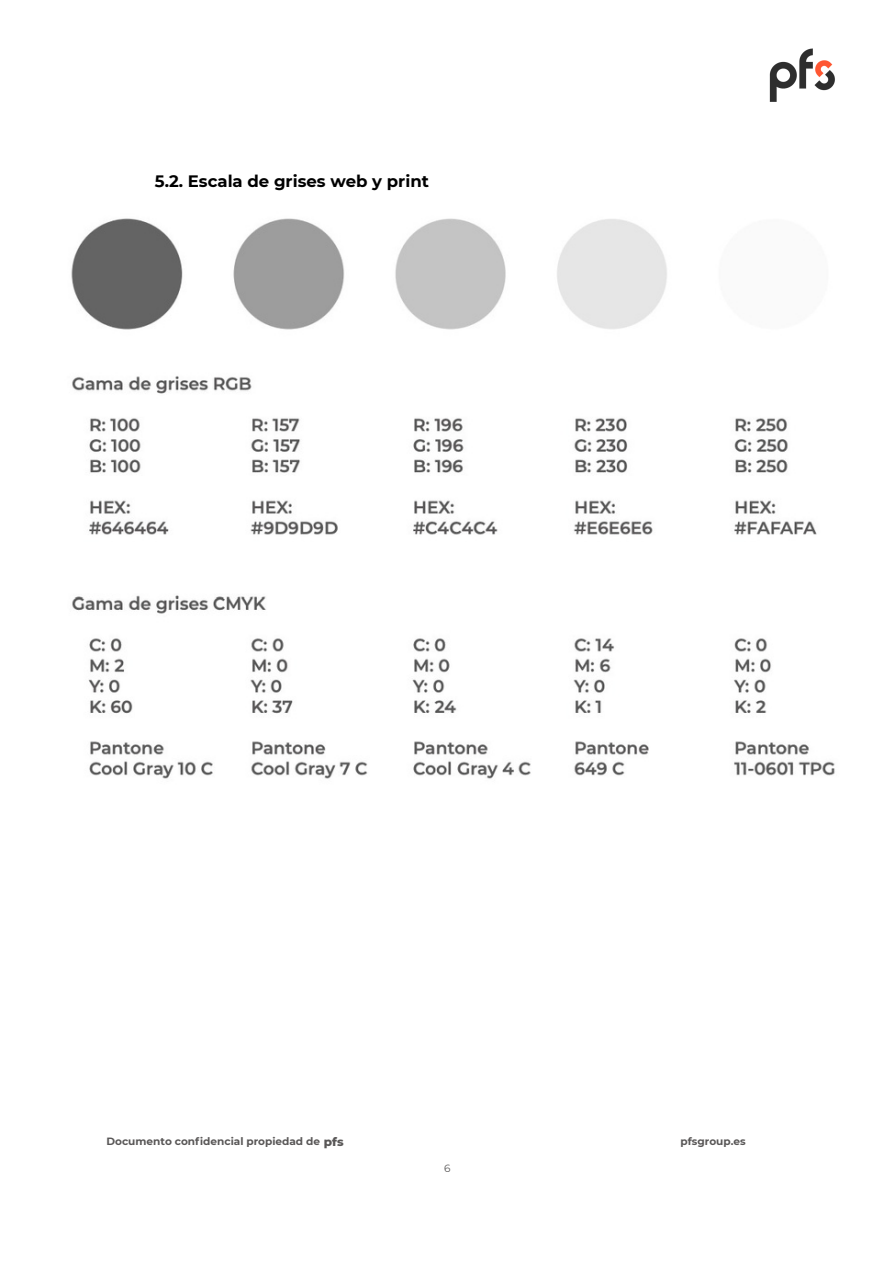
<style>
.page{position:relative;width:894px;height:1264px;background:#fff}
.page>*{position:absolute;margin:0;border:0;box-sizing:border-box;transform-origin:0 0}
.t1{font:700 16.5px "Montserrat";color:#000}
.t2{font:800 12px "Montserrat";color:#595757}
.t3{font:700 10.5px "Montserrat";color:#595757}
.t4{font:10.5px "Montserrat";color:#595757}
</style>
<div class="page">
<img style="left:71px;top:218px;width:764px;height:561px">
<img style="left:769px;top:48px;width:66px;height:54px">
<p class="t1" style="left:155px;top:171px;width:275px">5.2. Escala de grises web y print</p>
<p class="t3" style="left:106px;top:1134px;width:215px">Documento confidencial propiedad de</p>
<p class="t2" style="left:324px;top:1134px;width:21px">pfs</p>
<p class="t3" style="left:680px;top:1134px;width:67px">pfsgroup.es</p>
<p class="t4" style="left:444px;top:1161px;width:8px">6</p>
</div>
